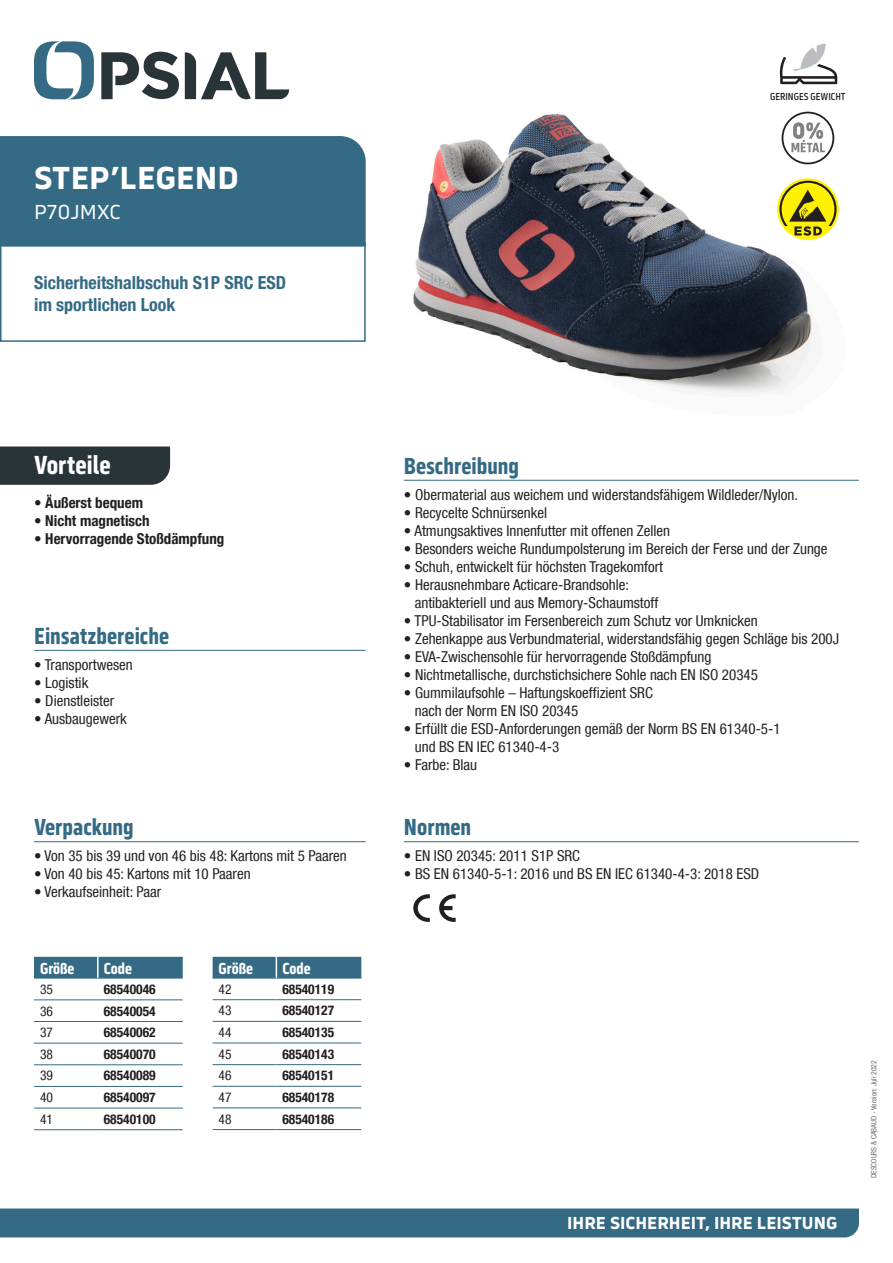
<style>
.page{position:relative;width:893px;height:1263px;background:#fff}
.page>*{position:absolute;margin:0;border:0;box-sizing:border-box;transform-origin:0 0}
.t1{font:700 33px "Serca";color:#fff}
.t2{font:700 27px "Serca Condensed";color:#fff}
.t3{font:700 24px "Serca Condensed";color:#346a84}
.t4{font:21px "Serca";letter-spacing:-.005em;color:#fff}
.t5{font:700 condensed 18px/21.6px "Helvetica Neue LT Com";color:#346a84}
.t6{font:700 18px "Serca";color:#fff}
.t7{font:700 16.5px "Serca Condensed";color:#fff}
.t8{font:condensed 15px/18px "Helvetica Neue LT Com";color:#231f20}
.t9{font:700 condensed 15px "Helvetica Neue LT Com";color:#231f20}
.t10{font:700 condensed 13.5px "Helvetica Neue LT Com";color:#231f20}
.t11{font:condensed 13.5px "Helvetica Neue LT Com";color:#231f20}
.t12{font:500 10.5px "Serca Condensed";color:#231f20}
.t13{font:condensed 7.5px "Helvetica Neue LT Com";color:#6c6d70}
</style>
<div class="page">
<div style="left:0;top:1208px;width:859px;height:29px;background:#346a84"></div>
<svg style="left:34px;top:41px;width:60px;height:58px"></svg>
<svg style="left:185px;top:52px;width:104px;height:48px"></svg>
<svg style="left:101px;top:52px;width:78px;height:47px"></svg>
<img style="left:413px;top:78px;width:425px;height:315px">
<hr style="left:34px;top:841px;width:332px;height:1px;background:#346a84">
<div style="left:34px;top:957px;width:149px;height:21px;background:#346a84"></div>
<hr style="left:34px;top:978px;width:64px;height:1px;background:#346a84">
<hr style="left:98px;top:978px;width:85px;height:1px;background:#346a84">
<hr style="left:34px;top:999px;width:64px;height:1px;background:#346a84">
<hr style="left:98px;top:999px;width:85px;height:1px;background:#346a84">
<hr style="left:34px;top:1021px;width:64px;height:1px;background:#346a84">
<hr style="left:98px;top:1021px;width:85px;height:1px;background:#346a84">
<hr style="left:34px;top:1043px;width:64px;height:1px;background:#346a84">
<hr style="left:98px;top:1043px;width:85px;height:1px;background:#346a84">
<hr style="left:34px;top:1064px;width:64px;height:1px;background:#346a84">
<hr style="left:98px;top:1064px;width:85px;height:1px;background:#346a84">
<hr style="left:34px;top:1086px;width:64px;height:1px;background:#346a84">
<hr style="left:98px;top:1086px;width:85px;height:1px;background:#346a84">
<hr style="left:34px;top:1108px;width:64px;height:1px;background:#346a84">
<hr style="left:98px;top:1108px;width:85px;height:1px;background:#346a84">
<hr style="left:34px;top:1129px;width:64px;height:1px;background:#346a84">
<hr style="left:98px;top:1129px;width:85px;height:1px;background:#346a84">
<hr style="left:97px;top:957px;width:2px;height:21px;background:#fff">
<hr style="left:213px;top:978px;width:63px;height:1px;background:#346a84">
<hr style="left:276px;top:978px;width:85px;height:1px;background:#346a84">
<hr style="left:213px;top:999px;width:63px;height:1px;background:#346a84">
<hr style="left:276px;top:999px;width:85px;height:1px;background:#346a84">
<hr style="left:213px;top:1021px;width:63px;height:1px;background:#346a84">
<hr style="left:276px;top:1021px;width:85px;height:1px;background:#346a84">
<hr style="left:213px;top:1042px;width:63px;height:1px;background:#346a84">
<hr style="left:276px;top:1042px;width:85px;height:1px;background:#346a84">
<hr style="left:213px;top:1064px;width:63px;height:1px;background:#346a84">
<hr style="left:276px;top:1064px;width:85px;height:1px;background:#346a84">
<hr style="left:213px;top:1086px;width:63px;height:1px;background:#346a84">
<hr style="left:276px;top:1086px;width:85px;height:1px;background:#346a84">
<hr style="left:213px;top:1107px;width:63px;height:1px;background:#346a84">
<hr style="left:276px;top:1107px;width:85px;height:1px;background:#346a84">
<hr style="left:213px;top:1129px;width:63px;height:1px;background:#346a84">
<hr style="left:276px;top:1129px;width:85px;height:1px;background:#346a84">
<div style="left:213px;top:957px;width:148px;height:21px;background:#346a84"></div>
<hr style="left:404px;top:480px;width:455px;height:1px;background:#346a84">
<hr style="left:404px;top:841px;width:455px;height:1px;background:#346a84">
<hr style="left:34px;top:650px;width:332px;height:1px;background:#346a84">
<div style="left:0;top:446px;width:170px;height:39px;background:#293439"></div>
<div style="left:0;top:242px;width:366px;height:100px;border:2px solid #346a84"></div>
<div style="left:0;top:136px;width:366px;height:111px;background:#346a84"></div>
<div style="left:782px;top:112px;width:52px;height:52px;border:2px solid #231f20;border-radius:50%"></div>
<svg style="left:791px;top:122px;width:34px;height:30px"></svg>
<svg style="left:780px;top:44px;width:57px;height:40px"></svg>
<svg style="left:777px;top:178px;width:62px;height:62px"></svg>
<svg style="left:779px;top:181px;width:57px;height:55px;background:#c3ba25"></svg>
<svg style="left:413px;top:894px;width:17px;height:28px"></svg>
<svg style="left:439px;top:894px;width:17px;height:28px"></svg>
<h1 class="t1" style="left:34px;top:158px;width:206px">STEP’LEGEND</h1>
<h3 class="t4" style="left:34px;top:200px;width:88px">P70JMXC</h3>
<p class="t5" style="left:34px;top:272px;width:254px">Sicherheitshalbschuh S1P SRC ESD im sportlichen Look</p>
<h2 class="t2" style="left:34px;top:449px;width:78px">Vorteile</h2>
<p class="t9" style="left:34px;top:494px;width:110px">• Äußerst bequem</p>
<p class="t9" style="left:34px;top:512px;width:117px">• Nicht magnetisch</p>
<p class="t9" style="left:34px;top:530px;width:192px">• Hervorragende Stoßdämpfung</p>
<h3 class="t3" style="left:34px;top:622px;width:136px">Einsatzbereiche</h3>
<p class="t8" style="left:34px;top:655px;width:100px">• Transportwesen</p>
<p class="t8" style="left:34px;top:673px;width:56px">• Logistik</p>
<p class="t8" style="left:34px;top:691px;width:81px">• Dienstleister</p>
<p class="t8" style="left:34px;top:709px;width:94px">• Ausbaugewerk</p>
<h3 class="t3" style="left:34px;top:813px;width:101px">Verpackung</h3>
<p class="t8" style="left:34px;top:847px;width:314px">• Von 35 bis 39 und von 46 bis 48: Kartons mit 5 Paaren</p>
<p class="t8" style="left:34px;top:865px;width:218px">• Von 40 bis 45: Kartons mit 10 Paaren</p>
<p class="t8" style="left:34px;top:883px;width:129px">• Verkaufseinheit: Paar</p>
<p class="t7" style="left:40px;top:959px;width:36px">Größe</p>
<p class="t7" style="left:104px;top:959px;width:30px">Code</p>
<p class="t11" style="left:40px;top:981px;width:14px">35</p>
<p class="t10" style="left:104px;top:981px;width:53px">68540046</p>
<p class="t11" style="left:40px;top:1003px;width:14px">36</p>
<p class="t10" style="left:104px;top:1003px;width:53px">68540054</p>
<p class="t11" style="left:40px;top:1024px;width:14px">37</p>
<p class="t10" style="left:104px;top:1024px;width:53px">68540062</p>
<p class="t11" style="left:40px;top:1046px;width:14px">38</p>
<p class="t10" style="left:104px;top:1046px;width:53px">68540070</p>
<p class="t11" style="left:40px;top:1068px;width:14px">39</p>
<p class="t10" style="left:104px;top:1067px;width:53px">68540089</p>
<p class="t11" style="left:40px;top:1089px;width:14px">40</p>
<p class="t10" style="left:104px;top:1089px;width:53px">68540097</p>
<p class="t11" style="left:40px;top:1111px;width:14px">41</p>
<p class="t10" style="left:104px;top:1111px;width:53px">68540100</p>
<p class="t7" style="left:219px;top:959px;width:36px">Größe</p>
<p class="t7" style="left:282px;top:959px;width:30px">Code</p>
<p class="t11" style="left:219px;top:981px;width:14px">42</p>
<p class="t10" style="left:282px;top:981px;width:53px">68540119</p>
<p class="t11" style="left:219px;top:1003px;width:14px">43</p>
<p class="t10" style="left:282px;top:1002px;width:53px">68540127</p>
<p class="t11" style="left:219px;top:1024px;width:14px">44</p>
<p class="t10" style="left:282px;top:1024px;width:53px">68540135</p>
<p class="t11" style="left:219px;top:1046px;width:14px">45</p>
<p class="t10" style="left:282px;top:1046px;width:53px">68540143</p>
<p class="t11" style="left:219px;top:1067px;width:14px">46</p>
<p class="t10" style="left:282px;top:1067px;width:53px">68540151</p>
<p class="t11" style="left:219px;top:1089px;width:14px">47</p>
<p class="t10" style="left:282px;top:1089px;width:53px">68540178</p>
<p class="t11" style="left:219px;top:1111px;width:14px">48</p>
<p class="t10" style="left:282px;top:1111px;width:53px">68540186</p>
<p class="t12" style="left:770px;top:90px;width:77px">GERINGES GEWICHT</p>
<h3 class="t3" style="left:404px;top:452px;width:117px">Beschreibung</h3>
<p class="t8" style="left:404px;top:485px;width:396px">• Obermaterial aus weichem und widerstandsfähigem Wildleder/Nylon.</p>
<p class="t8" style="left:404px;top:503px;width:145px">• Recycelte Schnürsenkel</p>
<p class="t8" style="left:404px;top:521px;width:268px">• Atmungsaktives Innenfutter mit offenen Zellen</p>
<p class="t8" style="left:404px;top:539px;width:425px">• Besonders weiche Rundumpolsterung im Bereich der Ferse und der Zunge</p>
<p class="t8" style="left:404px;top:557px;width:261px">• Schuh, entwickelt für höchsten Tragekomfort</p>
<p class="t8" style="left:415px;top:575px;width:245px;text-indent:-11px">• Herausnehmbare Acticare-Brandsohle: antibakteriell und aus Memory-Schaumstoff</p>
<p class="t8" style="left:404px;top:611px;width:355px">• TPU-Stabilisator im Fersenbereich zum Schutz vor Umknicken</p>
<p class="t8" style="left:404px;top:629px;width:437px">• Zehenkappe aus Verbundmaterial, widerstandsfähig gegen Schläge bis 200J</p>
<p class="t8" style="left:404px;top:647px;width:309px">• EVA-Zwischensohle für hervorragende Stoßdämpfung</p>
<p class="t8" style="left:404px;top:665px;width:355px">• Nichtmetallische, durchstichsichere Sohle nach EN ISO 20345</p>
<p class="t8" style="left:415px;top:683px;width:239px;text-indent:-11px">• Gummilaufsohle – Haftungskoeffizient SRC nach der Norm EN ISO 20345</p>
<p class="t8" style="left:415px;top:719px;width:367px;text-indent:-11px">• Erfüllt die ESD-Anforderungen gemäß der Norm BS EN 61340-5-1 und BS EN IEC 61340-4-3</p>
<p class="t8" style="left:404px;top:755px;width:75px">• Farbe: Blau</p>
<h3 class="t3" style="left:404px;top:813px;width:69px">Normen</h3>
<p class="t8" style="left:404px;top:847px;width:178px">• EN ISO 20345: 2011 S1P SRC</p>
<p class="t8" style="left:404px;top:865px;width:357px">• BS EN 61340-5-1: 2016 und BS EN IEC 61340-4-3: 2018 ESD</p>
<p class="t6" style="left:567px;top:1212px;width:272px">IHRE SICHERHEIT, IHRE LEISTUNG</p>
<p class="t13" style="left:869px;top:1178px;width:119px;rotate:-90deg">DESCOURS &amp; CABAUD - Version: Juli 2022</p>
</div>
